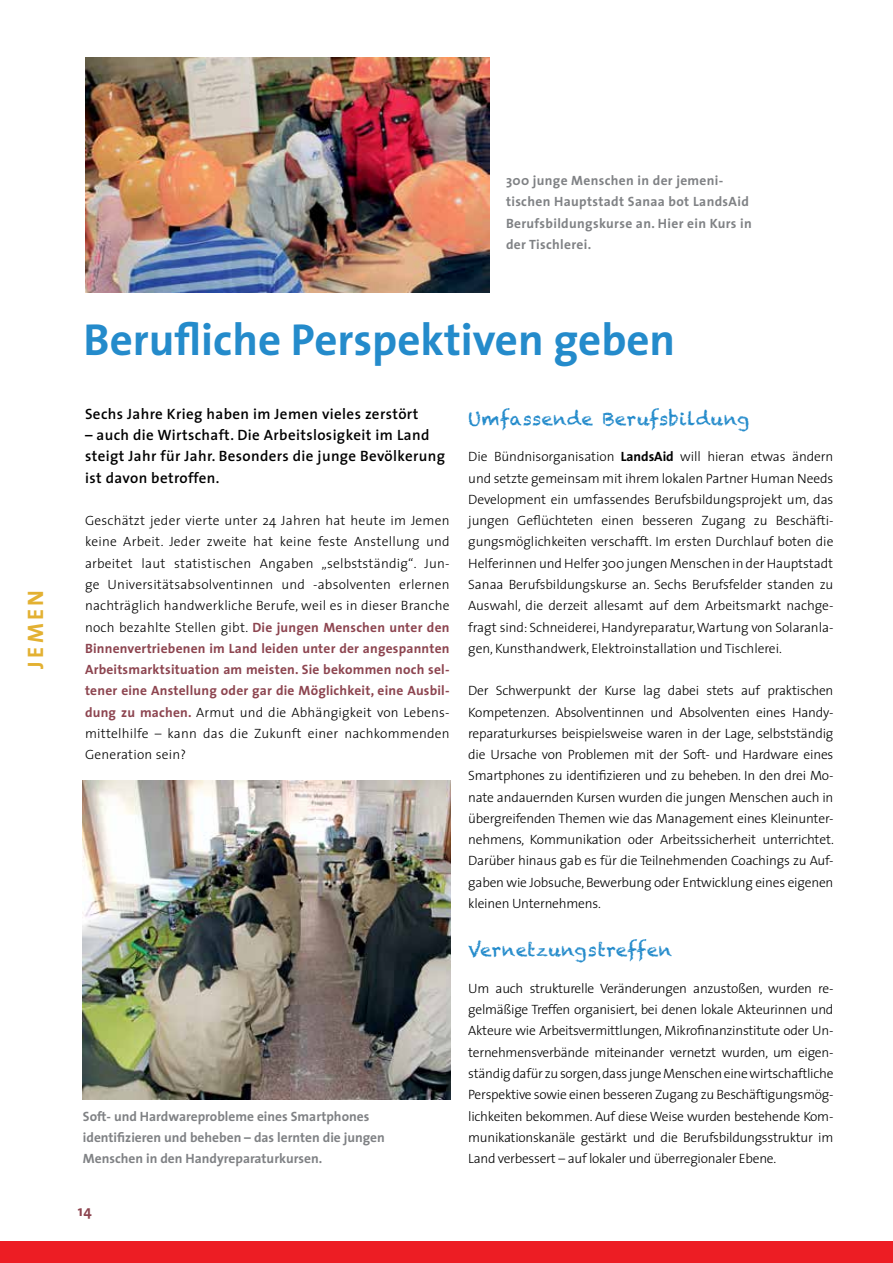
<style>
.page{position:relative;width:893px;height:1263px;background:#fff}
.page>*{position:absolute;margin:0;border:0;box-sizing:border-box;transform-origin:0 0}
.t1{font:700 45px "The Sans";color:#248bcb}
.t2{font:700 22.5px "The Sans";letter-spacing:.15em;color:#e3b132}
.t3{font:18px "Chalkduster";letter-spacing:.025em;color:#248bcb}
.t4{font:600 15px/21.3px "The Sans";letter-spacing:.025em;color:#000}
.t5{font:700 15px "The Sans";color:#8d4550}
.t6{font:300 13.5px/21.3px "The Sans";letter-spacing:-.015em;color:#000;text-align:justify}
.t7{font:700 13.5px/21.3px "The Sans";color:#808285}
.t8{font:700 13.5px/21.3px "The Sans";letter-spacing:.025em;color:#808285}
.s1{font-weight:700;color:#8d4550}
.s2{font-weight:700}
</style>
<div class="page">
<div style="left:0;top:1242px;width:893px;height:21px;background:#ed1d24"></div>
<img style="left:85px;top:57px;width:404px;height:235px">
<img style="left:83px;top:780px;width:368px;height:319px">
<h2 class="t2" style="left:17px;top:669px;width:81px;rotate:-90deg">JEMEN</h2>
<p class="t8" style="left:506px;top:169px;width:247px">300 junge Menschen in der jemeni&shy;tischen Hauptstadt Sanaa bot LandsAid<br>Berufsbildungskurse an. Hier ein Kurs in der Tischlerei.</p>
<h1 class="t1" style="left:84px;top:302px;width:593px">Berufliche Perspektiven geben</h1>
<p class="t4" style="left:85px;top:403px;width:335px">Sechs Jahre Krieg haben im Jemen vieles zerstört</p>
<p class="t4" style="left:85px;top:424px;width:362px">– auch die Wirtschaft. Die Arbeitslosigkeit im Land steigt Jahr für Jahr. Besonders die junge Bevölkerung ist davon betroffen.</p>
<p class="t6" style="left:85px;top:509px;width:366px">Geschätzt jeder vierte unter 24 Jahren hat heute im Jemen keine Arbeit. Jeder zweite hat keine feste Anstellung und arbeitet laut statistischen Angaben „selbstständig“. Jun&shy;ge Universitätsabsolventinnen und -absolventen erlernen nachträglich handwerkliche Berufe, weil es in dieser Branche noch bezahlte Stellen gibt. <span class="s1">Die jungen Menschen unter den Binnenvertriebenen im Land leiden unter der angespannten Arbeitsmarktsituation am meisten. Sie bekommen noch sel&shy;tener eine Anstellung oder gar die Möglichkeit, eine Ausbil&shy;dung zu machen.</span> Armut und die Abhängigkeit von Lebens&shy;mittelhilfe – kann das die Zukunft einer nachkommenden Generation sein?</p>
<p class="t7" style="left:83px;top:1105px;width:304px">Soft- und Hardwareprobleme eines Smartphones identifizieren und beheben – das lernten die jungen<br>Menschen in den Handyreparaturkursen.</p>
<p class="t5" style="left:78px;top:1199px;width:15px">14</p>
<h3 class="t3" style="left:468px;top:408px;width:283px">Umfassende Berufsbildung</h3>
<p class="t6" style="left:468px;top:446px;width:367px">Die Bündnisorganisation <span class="s2">LandsAid</span> will hieran etwas ändern und setzte gemeinsam mit ihrem lokalen Partner Human Needs Development ein umfassendes Berufsbildungsprojekt um, das jungen Geflüchteten einen besseren Zugang zu Beschäfti&shy;gungsmöglichkeiten verschafft. Im ersten Durchlauf boten die Helferinnen und Helfer 300 jungen Menschen in der Hauptstadt Sanaa Berufsbildungskurse an. Sechs Berufsfelder standen zu Auswahl, die derzeit allesamt auf dem Arbeitsmarkt nachge&shy;fragt sind: Schneiderei, Handyreparatur, Wartung von Solaranla&shy;gen, Kunsthandwerk, Elektroinstallation und Tischlerei.</p>
<p class="t6" style="left:468px;top:680px;width:367px">Der Schwerpunkt der Kurse lag dabei stets auf praktischen Kompetenzen. Absolventinnen und Absolventen eines Handy&shy;reparaturkurses beispielsweise waren in der Lage, selbstständig die Ursache von Problemen mit der Soft- und Hardware eines Smartphones zu identifizieren und zu beheben. In den drei Mo&shy;nate andauernden Kursen wurden die jungen Menschen auch in übergreifenden Themen wie das Management eines Kleinunter&shy;nehmens, Kommunikation oder Arbeitssicherheit unterrichtet.<br>Darüber hinaus gab es für die Teilnehmenden Coachings zu Auf&shy;gaben wie Jobsuche, Bewerbung oder Entwicklung eines eigenen kleinen Unternehmens.</p>
<h3 class="t3" style="left:468px;top:940px;width:205px">Vernetzungstreffen</h3>
<p class="t6" style="left:468px;top:977px;width:367px">Um auch strukturelle Veränderungen anzustoßen, wurden re&shy;gelmäßige Treffen organisiert, bei denen lokale Akteurinnen und Akteure wie Arbeitsvermittlungen, Mikrofinanzinstitute oder Un&shy;ternehmensverbände miteinander vernetzt wurden, um eigen&shy;ständig dafür zu sorgen, dass junge Menschen eine wirtschaftliche Perspektive sowie einen besseren Zugang zu Beschäftigungsmög&shy;lichkeiten bekommen. Auf diese Weise wurden bestehende Kom&shy;munikationskanäle gestärkt und die Berufsbildungsstruktur im Land verbessert – auf lokaler und überregionaler Ebene.</p>
</div>
